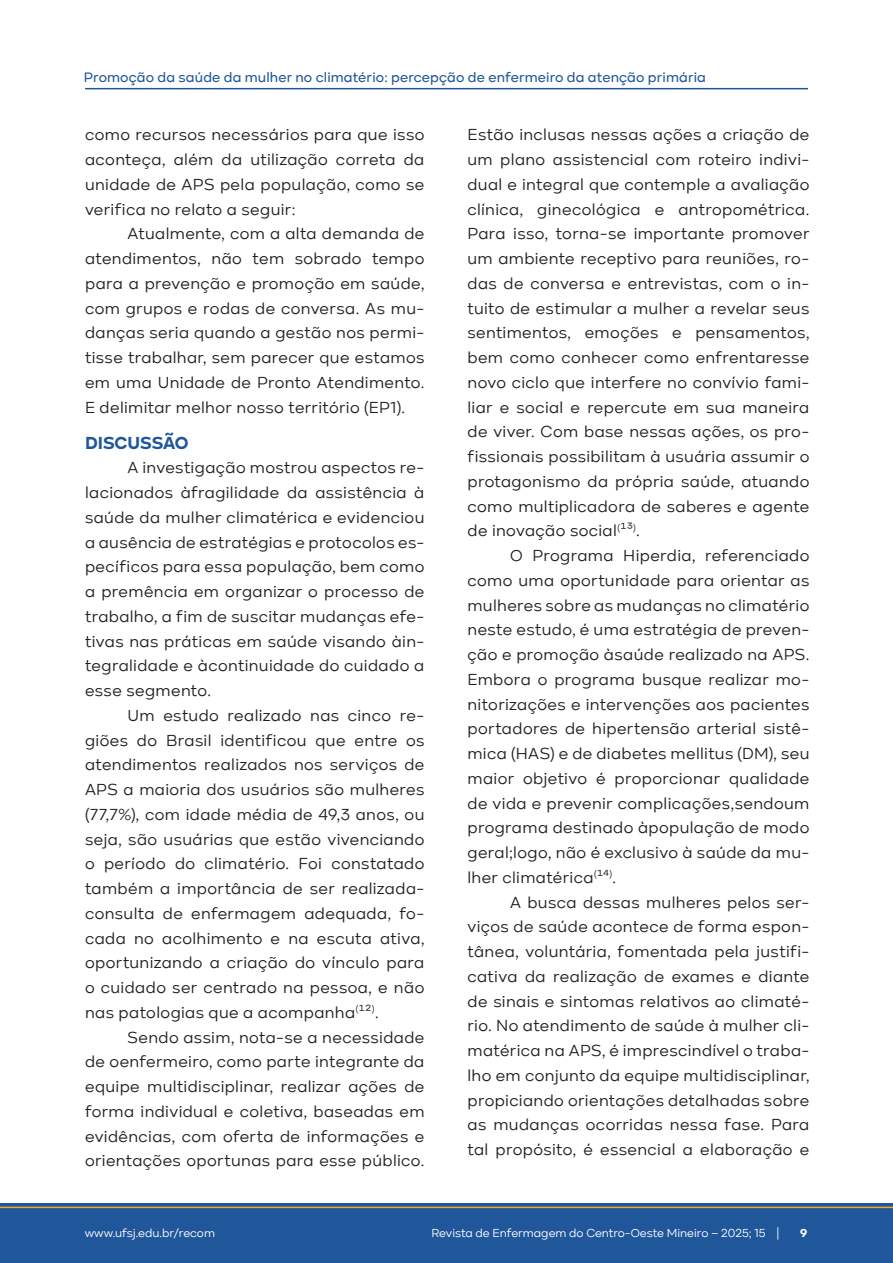
<style>
.page{position:relative;width:893px;height:1263px;background:#fff}
.page>*{position:absolute;margin:0;border:0;box-sizing:border-box;transform-origin:0 0}
.t1{font:700 18px "Kinetika";letter-spacing:-.005em;color:#20579b}
.Texto_artigo{font:16.5px/24.8px "Kinetika";letter-spacing:.025em;color:#231f20;text-align:justify}
.t2{font:500 14.1px "Kinetika";letter-spacing:.01em;color:#20579b}
.t3{font:12px "Kinetika";color:#fff}
.t4{font:700 12px "Kinetika";color:#fff}
</style>
<div class="page">
<div style="left:0;top:1203px;width:893px;height:60px;background:#20579b"></div>
<hr style="left:0;top:1206px;width:893px;height:2px;background:#f9a42e">
<hr style="left:85px;top:88px;width:723px;height:1px;background:#20579b">
<p class="t2" style="left:84px;top:69px;width:623px">Promoção da saúde da mulher no climatério: percepção de enfermeiro da atenção primária</p>
<p class="Texto_artigo" style="left:85px;top:122px;width:341px">como recursos necessários para que isso aconteça, além da utilização correta da unidade de APS pela população, como se verifica no relato a seguir:</p>
<p class="Texto_artigo" style="left:85px;top:221px;width:341px;text-indent:43px">Atualmente, com a alta demanda de atendimentos, não tem sobrado tempo para a prevenção e promoção em saúde, com grupos e rodas de conversa. As mu&shy;danças seria quando a gestão nos permi&shy;tisse trabalhar, sem parecer que estamos em uma Unidade de Pronto Atendimento.<br>E delimitar melhor nosso território (EP1).</p>
<p class="t1" style="left:85px;top:431px;width:105px">DISCUSSÃO</p>
<p class="Texto_artigo" style="left:85px;top:455px;width:341px;text-indent:43px">A investigação mostrou aspectos re&shy;lacionados àfragilidade da assistência à saúde da mulher climatérica e evidenciou a ausência de estratégias e protocolos es&shy;pecíficos para essa população, bem como a premência em organizar o processo de trabalho, a fim de suscitar mudanças efe&shy;tivas nas práticas em saúde visando àin&shy;tegralidade e àcontinuidade do cuidado a esse segmento.</p>
<p class="Texto_artigo" style="left:85px;top:703px;width:341px;text-indent:43px">Um estudo realizado nas cinco re&shy;giões do Brasil identificou que entre os atendimentos realizados nos serviços de APS a maioria dos usuários são mulheres (77,7%), com idade média de 49,3 anos, ou seja, são usuárias que estão vivenciando o período do climatério. Foi constatado também a importância de ser realizada&shy;consulta de enfermagem adequada, fo&shy;cada no acolhimento e na escuta ativa, oportunizando a criação do vínculo para o cuidado ser centrado na pessoa, e não nas patologias que a acompanha<sup>(</sup>¹²<sup>)</sup>.</p>
<p class="Texto_artigo" style="left:85px;top:1025px;width:341px;text-indent:43px">Sendo assim, nota-se a necessidade de oenfermeiro, como parte integrante da equipe multidisciplinar, realizar ações de forma individual e coletiva, baseadas em evidências, com oferta de informações e orientações oportunas para esse público.</p>
<p class="Texto_artigo" style="left:467px;top:122px;width:343px">Estão inclusas nessas ações a criação de um plano assistencial com roteiro indivi&shy;dual e integral que contemple a avaliação clínica, ginecológica e antropométrica.<br>Para isso, torna-se importante promover um ambiente receptivo para reuniões, ro&shy;das de conversa e entrevistas, com o in&shy;tuito de estimular a mulher a revelar seus sentimentos, emoções e pensamentos, bem como conhecer como enfrentaresse novo ciclo que interfere no convívio fami&shy;liar e social e repercute em sua maneira de viver. Com base nessas ações, os pro&shy;fissionais possibilitam à usuária assumir o protagonismo da própria saúde, atuando como multiplicadora de saberes e agente de inovação social<sup>(</sup>¹³<sup>)</sup>.</p>
<p class="Texto_artigo" style="left:467px;top:543px;width:343px;text-indent:43px">O Programa Hiperdia, referenciado como uma oportunidade para orientar as mulheres sobre as mudanças no climatério neste estudo, é uma estratégia de preven&shy;ção e promoção àsaúde realizado na APS.<br>Embora o programa busque realizar mo&shy;nitorizações e intervenções aos pacientes portadores de hipertensão arterial sistê&shy;mica (HAS) e de diabetes mellitus (DM), seu maior objetivo é proporcionar qualidade de vida e prevenir complicações,sendoum programa destinado àpopulação de modo geral;logo, não é exclusivo à saúde da mu&shy;lher climatérica<sup>(</sup>¹⁴<sup>)</sup>.</p>
<p class="Texto_artigo" style="left:467px;top:890px;width:343px;text-indent:43px">A busca dessas mulheres pelos ser&shy;viços de saúde acontece de forma espon&shy;tânea, voluntária, fomentada pela justifi&shy;cativa da realização de exames e diante de sinais e sintomas relativos ao climaté&shy;rio. No atendimento de saúde à mulher cli&shy;matérica na APS, é imprescindível o traba&shy;lho em conjunto da equipe multidisciplinar, propiciando orientações detalhadas sobre as mudanças ocorridas nessa fase. Para tal propósito, é essencial a elaboração e</p>
<p class="t3" style="left:85px;top:1226px;width:132px">www.ufsj.edu.br/recom</p>
<p class="t3" style="left:431px;top:1226px;width:349px">Revista de Enfermagem do Centro-Oeste Mineiro – 2025; 15 |</p>
<p class="t4" style="left:800px;top:1226px;width:9px">9</p>
</div>
